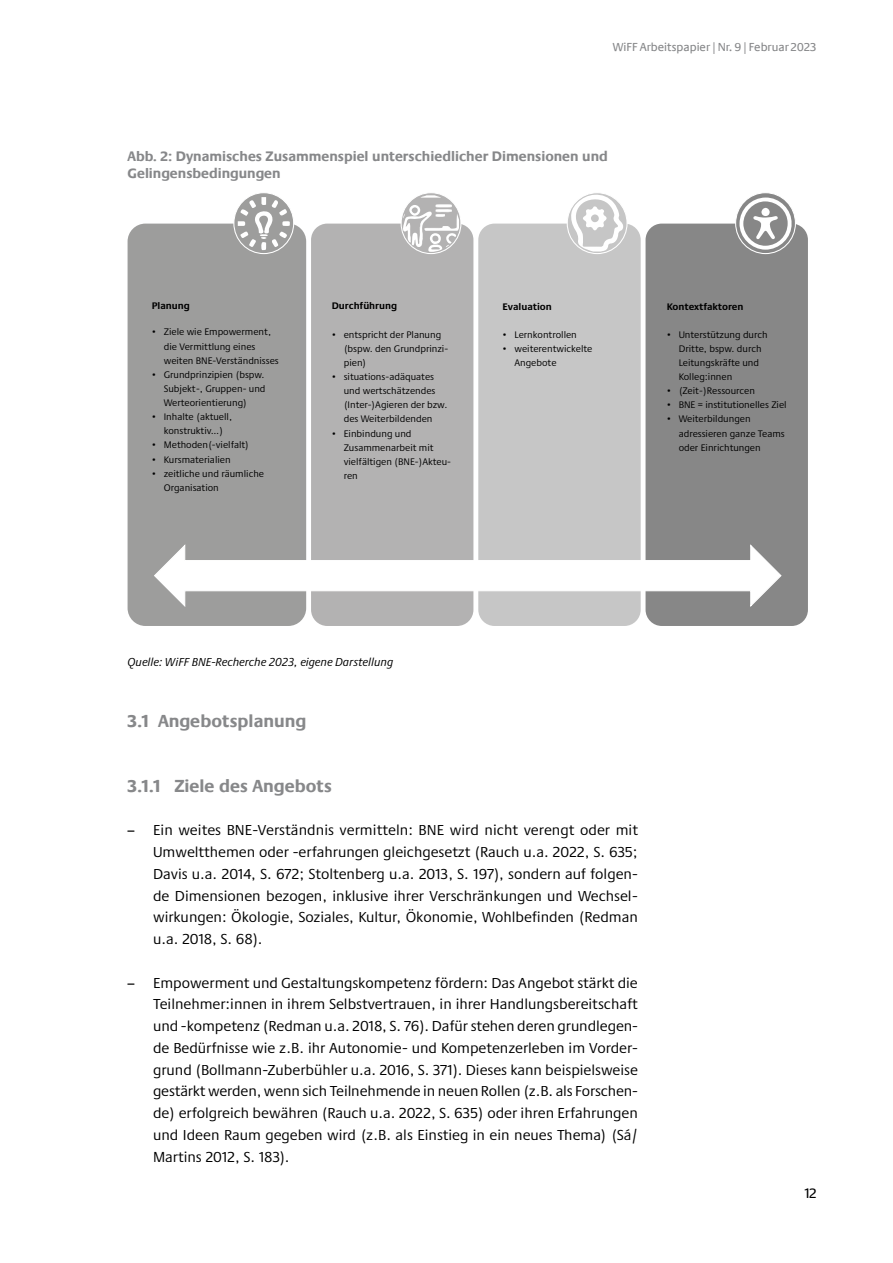
<style>
.page{position:relative;width:893px;height:1263px;background:#fff}
.page>*{position:absolute;margin:0;border:0;box-sizing:border-box;transform-origin:0 0}
.t1{font:700 18px "Neue Praxis";color:#87888a}
.t2{font:15px/21.8px "Praxis Next";color:#000;text-align:justify}
.t3{font:700 14.25px/17.1px "Neue Praxis";color:#87888a}
.t4{font:14.25px "Neue Praxis";color:#000}
.t5{font:italic 12px "Praxis Next";color:#000}
.t6{font:12px "Neue Praxis";color:#87888a}
.t7{font:9.9px/14.1px "Praxis Next";color:#000}
.t8{font:700 9.9px "Praxis Next";color:#000}
.s1{font-family:"Neue Praxis"}
</style>
<div class="page">
<div style="left:128px;top:224px;width:178px;height:402px;background:#9d9d9c;border-radius:18px"></div>
<div style="left:311px;top:224px;width:162px;height:402px;background:#b3b2b2;border-radius:16px"></div>
<div style="left:478px;top:224px;width:163px;height:402px;background:#c6c6c6;border-radius:16px"></div>
<div style="left:646px;top:224px;width:162px;height:402px;background:#878787;border-radius:16px"></div>
<svg style="left:234px;top:193px;width:60px;height:61px"></svg>
<div style="left:233px;top:192px;width:61px;height:62px;border:1px solid #fff;border-radius:50%"></div>
<svg style="left:154px;top:543px;width:628px;height:65px"></svg>
<div style="left:401px;top:193px;width:60px;height:61px;background:#b3b2b2;border-radius:50%"></div>
<div style="left:401px;top:192px;width:60px;height:62px;border:1px solid #fff;border-radius:50%"></div>
<svg style="left:567px;top:193px;width:60px;height:61px"></svg>
<div style="left:567px;top:192px;width:61px;height:62px;border:1px solid #fff;border-radius:50%"></div>
<svg style="left:736px;top:193px;width:59px;height:61px"></svg>
<div style="left:735px;top:192px;width:61px;height:62px;border:1px solid #fff;border-radius:50%"></div>
<svg style="left:238px;top:197px;width:52px;height:53px"></svg>
<svg style="left:420px;top:195px;width:21px;height:3px"></svg>
<svg style="left:403px;top:204px;width:56px;height:48px"></svg>
<svg style="left:570px;top:194px;width:53px;height:58px"></svg>
<svg style="left:739px;top:197px;width:53px;height:53px"></svg>
<div style="left:761px;top:208px;width:9px;height:8px;background:#fff;border-radius:50%"></div>
<p class="t6" style="left:613px;top:40px;width:205px">WiFF Arbeitspapier | Nr. 9 | Februar 2023</p>
<p class="t3" style="left:128px;top:148px;width:482px">Abb. 2: Dynamisches Zusammenspiel unterschiedlicher Dimensionen und<br>Gelingensbedingungen</p>
<p class="t8" style="left:152px;top:298px;width:40px">Planung</p>
<p class="t7" style="left:164px;top:325px;width:116px;text-indent:-12px">• Ziele wie Empowerment, die Vermittlung eines weiten BNE-Verständnisses</p>
<p class="t7" style="left:164px;top:367px;width:103px;text-align:justify;text-indent:-12px">• Grundprinzipien (bspw.<br>Subjekt-, Gruppen- und Werteorientierung)</p>
<p class="t7" style="left:152px;top:409px;width:82px;text-align:center">• Inhalte (aktuell, konstruktiv…)</p>
<p class="t7" style="left:152px;top:438px;width:99px">• Methoden(-vielfalt)</p>
<p class="t7" style="left:152px;top:452px;width:80px">• Kursmaterialien</p>
<p class="t7" style="left:164px;top:466px;width:102px;text-indent:-12px">• zeitliche und räumliche<br>Organisation</p>
<p class="t8" style="left:332px;top:298px;width:67px">Durchführung</p>
<p class="t7" style="left:344px;top:327px;width:106px;text-indent:-12px">• entspricht der Planung (bspw. den Grundprinzi&shy;pien)</p>
<p class="t7" style="left:344px;top:369px;width:105px;text-indent:-12px">• situations-adäquates und wertschätzendes (Inter-)Agieren der bzw. des Weiterbildenden</p>
<p class="t7" style="left:344px;top:426px;width:109px;text-indent:-12px">• Einbindung und<br>Zusammenarbeit mit vielfältigen (BNE-)Akteu&shy;ren</p>
<p class="t8" style="left:502px;top:298px;width:51px">Evaluation</p>
<p class="t7" style="left:502px;top:327px;width:76px">• Lernkontrollen</p>
<p class="t7" style="left:514px;top:341px;width:79px;text-indent:-12px">• weiterentwickelte<br>Angebote</p>
<p class="t8" style="left:667px;top:298px;width:78px">Kontextfaktoren</p>
<p class="t7" style="left:679px;top:327px;width:91px;text-indent:-12px">• Unterstützung durch<br>Dritte, bspw. durch<br>Leitungskräfte und<br>Kolleg:innen</p>
<p class="t7" style="left:667px;top:384px;width:90px">• (Zeit-)Ressourcen</p>
<p class="t7" style="left:667px;top:398px;width:122px">• BNE = institutionelles Ziel</p>
<p class="t7" style="left:679px;top:412px;width:108px;text-indent:-12px">• Weiterbildungen adressieren ganze Teams oder Einrichtungen</p>
<p class="t5" style="left:128px;top:653px;width:267px">Quelle: WiFF BNE-Recherche 2023, eigene Darstellung</p>
<p class="t1" style="left:128px;top:710px;width:180px">3.1 Angebotsplanung</p>
<p class="t1" style="left:128px;top:775px;width:206px">3.1.1 Ziele des Angebots</p>
<p class="t2" style="left:153px;top:819px;width:486px;text-indent:-26px"><span class="s1">–</span> Ein weites BNE-Verständnis vermitteln: BNE wird nicht verengt oder mit Umweltthemen oder -erfahrungen gleichgesetzt (Rauch u.a. 2022, S. 635; Davis u.a. 2014, S. 672; Stoltenberg u.a. 2013, S. 197), sondern auf folgen&shy;de Dimensionen bezogen, inklusive ihrer Verschränkungen und Wechsel&shy;wirkungen: Ökologie, Soziales, Kultur, Ökonomie, Wohlbefinden (Redman u.a. 2018, S. 68).</p>
<p class="t2" style="left:153px;top:971px;width:486px;text-indent:-26px"><span class="s1">–</span> Empowerment und Gestaltungskompetenz fördern: Das Angebot stärkt die Teilnehmer:innen in ihrem Selbstvertrauen, in ihrer Handlungsbereitschaft und -kompetenz (Redman u.a. 2018, S. 76). Dafür stehen deren grundlegen&shy;de Bedürfnisse wie z.B. ihr Autonomie- und Kompetenzerleben im Vorder&shy;grund (Bollmann-Zuberbühler u.a. 2016, S. 371). Dieses kann beispielsweise gestärkt werden, wenn sich Teilnehmende in neuen Rollen (z.B. als Forschen&shy;de) erfolgreich bewähren (Rauch u.a. 2022, S. 635) oder ihren Erfahrungen und Ideen Raum gegeben wird (z.B. als Einstieg in ein neues Thema) (Sá/ Martins 2012, S. 183).</p>
<p class="t4" style="left:805px;top:1185px;width:13px">12</p>
</div>
